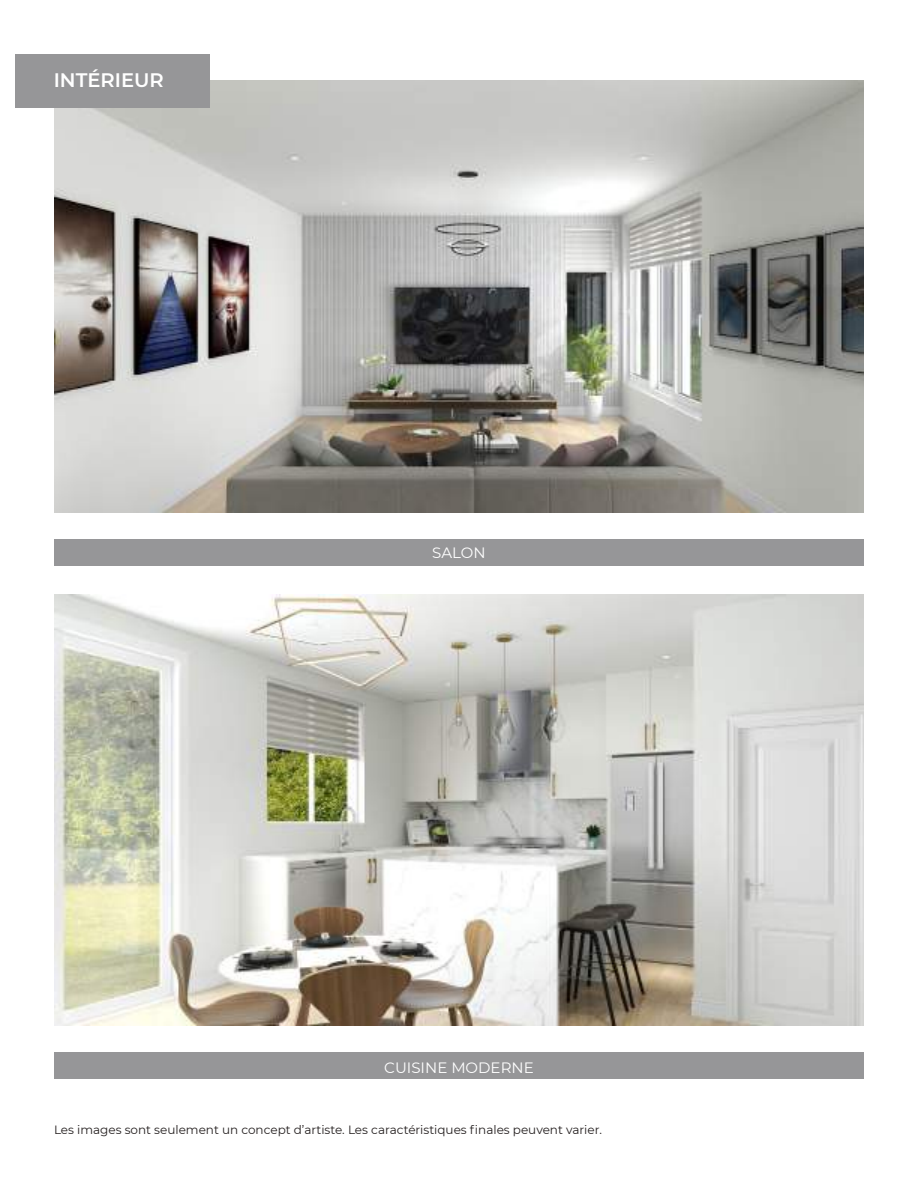
<style>
.page{position:relative;width:918px;height:1188px;background:#fff}
.page>*{position:absolute;margin:0;border:0;box-sizing:border-box;transform-origin:0 0}
.t1{font:600 19.5px "Montserrat";color:#fff}
.t2{font:15px "Montserrat";color:#fff}
.t3{font:12px "Montserrat";color:#241f1f}
</style>
<div class="page">
<div style="left:54px;top:1052px;width:810px;height:27px;background:#969698"></div>
<img style="left:54px;top:595px;width:810px;height:430px">
<div style="left:54px;top:539px;width:810px;height:27px;background:#969698"></div>
<img style="left:54px;top:80px;width:810px;height:432px">
<div style="left:15px;top:54px;width:195px;height:54px;background:#969698"></div>
<h1 class="t1" style="left:54px;top:67px;width:111px">INTÉRIEUR</h1>
<p class="t2" style="left:432px;top:543px;width:55px">SALON</p>
<p class="t2" style="left:384px;top:1057px;width:151px">CUISINE MODERNE</p>
<p class="t3" style="left:54px;top:1121px;width:549px">Les images sont seulement un concept d’artiste. Les caractéristiques finales peuvent varier.</p>
</div>
